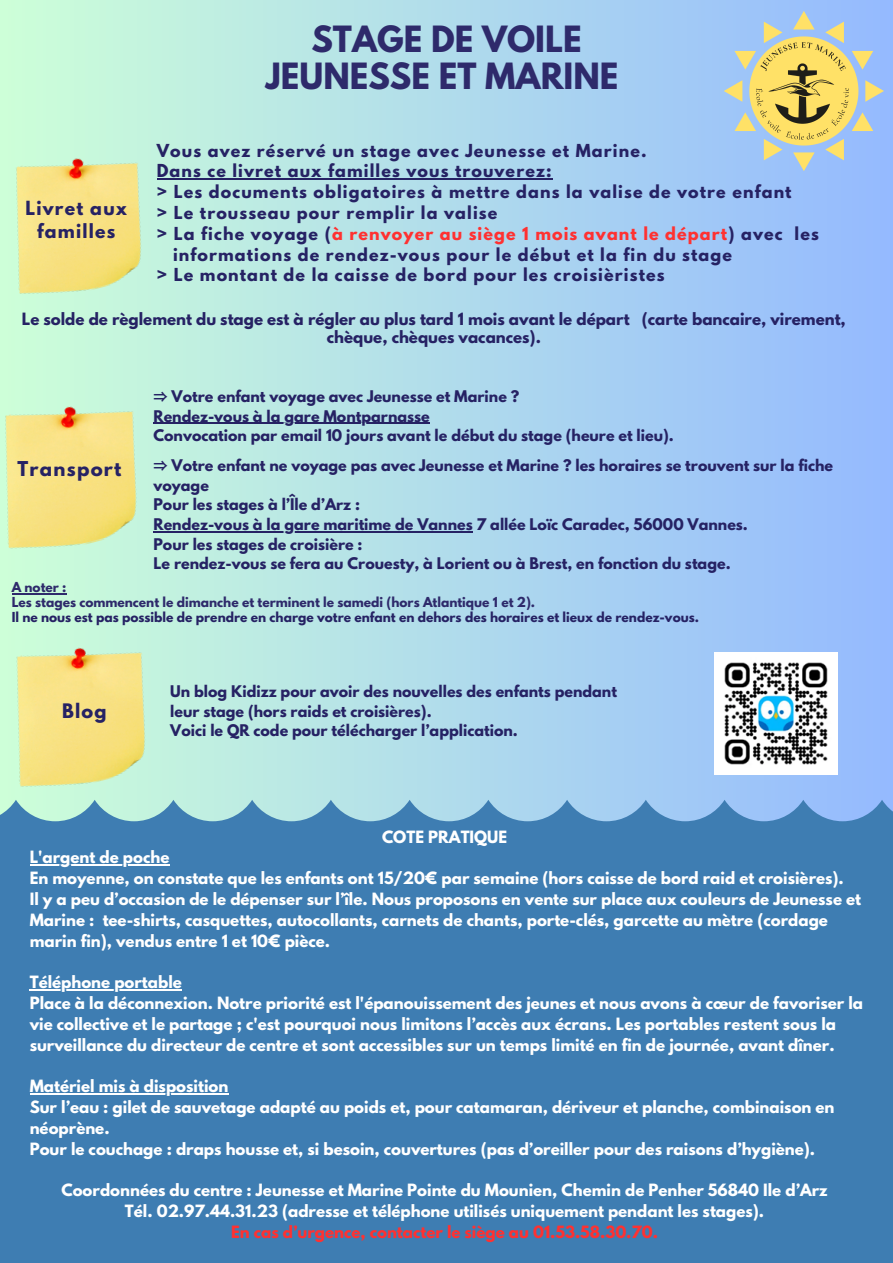
<style>
.page{position:relative;width:893px;height:1263px;background:#fff}
.page>*{position:absolute;margin:0;border:0;box-sizing:border-box;transform-origin:0 0}
.t1{font:700 32.03px/37.7px "League Spartan";color:#2e2a6b;text-align:center}
.t2{font:700 18.15px "League Spartan";letter-spacing:.07em;color:#262264}
.t3{font:700 17.7px "League Spartan";color:#262264}
.t4{font:700 17.25px/23.8px "League Spartan";letter-spacing:.07em;color:#262264;text-align:center}
.t5{font:700 15.9px "League Spartan";letter-spacing:.07em;color:#262264}
.t6{font:700 15.9px "League Spartan";letter-spacing:.07em;color:#ff3131}
.t7{font:700 15px/20.9px "League Spartan";color:#fff}
.t8{font:700 15px/18px "League Spartan";color:#262264;text-align:center}
.t9{font:700 14.25px/19.6px "League Spartan";color:#262264}
.t10{font:700 12.23px "League Spartan";color:#262264}
.t11{font:700 12.23px "League Spartan";color:#2e2a6b}
.s1{color:#262264}
.s2{font-family:"Noto Sans CJ Ksc"}
.s3{color:#ff3131}
</style>
<div class="page">
<div style="left:0;top:0;width:893px;height:1263px;background:linear-gradient(to right,#ccfed7,#95baff)"></div>
<div style="left:0;top:800px;width:893px;height:463px;background:#3e7db2"></div>
<svg style="left:724px;top:11px;width:160px;height:160px;background:#adc6de"></svg>
<img style="left:715px;top:653px;width:122px;height:121px">
<hr style="left:30px;top:864px;width:139px;height:1px;background:#fff">
<hr style="left:30px;top:989px;width:152px;height:1px;background:#fff">
<hr style="left:30px;top:1093px;width:198px;height:1px;background:#fff">
<hr style="left:157px;top:178px;width:395px;height:2px;background:#262264">
<img style="left:0;top:138px;width:166px;height:170px">
<img style="left:0;top:385px;width:162px;height:178px">
<hr style="left:153px;top:423px;width:277px;height:1px;background:#262264">
<hr style="left:153px;top:531px;width:320px;height:1px;background:#262264">
<hr style="left:12px;top:593px;width:55px;height:1px;background:#2e2a6b">
<img style="left:0;top:626px;width:170px;height:175px">
<img style="left:754px;top:41px;width:96px;height:100px">
<p class="t4" style="left:25px;top:198px;width:103px">Livret aux familles</p>
<p class="t1" style="left:266px;top:24px;width:354px">STAGE DE VOILE<br>JEUNESSE ET MARINE</p>
<h3 class="t5" style="left:157px;top:142px;width:491px">Vous avez réservé un stage avec Jeunesse et Marine.</h3>
<h3 class="t5" style="left:157px;top:163px;width:396px">Dans ce livret aux familles vous trouverez:</h3>
<h3 class="t5" style="left:157px;top:184px;width:636px">&gt; Les documents obligatoires à mettre dans la valise de votre enfant</h3>
<h3 class="t5" style="left:157px;top:205px;width:342px">&gt; Le trousseau pour remplir la valise</h3>
<h3 class="t6" style="left:157px;top:225px;width:663px"><span class="s1">&gt; La fiche voyage (</span>à renvoyer au siège 1 mois avant le départ<span class="s1">) avec les</span></h3>
<h3 class="t5" style="left:173px;top:246px;width:560px">informations de rendez-vous pour le début et la fin du stage</h3>
<h3 class="t5" style="left:157px;top:267px;width:509px">&gt; Le montant de la caisse de bord pour les croisièristes</h3>
<h2 class="t8" style="left:22px;top:311px;width:825px">Le solde de règlement du stage est à régler au plus tard 1 mois avant le départ (carte bancaire, virement, chèque, chèques vacances).</h2>
<h4 class="t2" style="left:17px;top:460px;width:105px">Transport</h4>
<p class="t9" style="left:153px;top:388px;width:367px"><span class="s2">⇒</span> Votre enfant voyage avec Jeunesse et Marine ?</p>
<p class="t9" style="left:153px;top:408px;width:522px">Rendez-vous à la gare Montparnasse<br>Convocation par email 10 jours avant le début du stage (heure et lieu).</p>
<p class="t9" style="left:153px;top:457px;width:681px"><span class="s2">⇒</span> Votre enfant ne voyage pas avec Jeunesse et Marine ? les horaires se trouvent sur la fiche</p>
<p class="t9" style="left:153px;top:477px;width:208px">voyage<br>Pour les stages à l’Île d’Arz :</p>
<p class="t9" style="left:153px;top:516px;width:596px">Rendez-vous à la gare maritime de Vannes 7 allée Loïc Caradec, 56000 Vannes.<br>Pour les stages de croisière :<br>Le rendez-vous se fera au Crouesty, à Lorient ou à Brest, en fonction du stage.</p>
<h2 class="t11" style="left:12px;top:581px;width:56px">A noter :</h2>
<p class="t11" style="left:12px;top:596px;width:525px">Les stages commencent le dimanche et terminent le samedi (hors Atlantique 1 et 2).</p>
<h4 class="t10" style="left:12px;top:611px;width:689px">Il ne nous est pas possible de prendre en charge votre enfant en dehors des horaires et lieux de rendez-vous.</h4>
<p class="t3" style="left:62px;top:702px;width:46px">Blog</p>
<h4 class="t9" style="left:170px;top:683px;width:448px">Un blog Kidizz pour avoir des nouvelles des enfants pendant leur stage (hors raids et croisières).<br>Voici le QR code pour télécharger l’application.</h4>
<p class="t7" style="left:382px;top:828px;width:127px">COTE PRATIQUE</p>
<h1 class="t7" style="left:30px;top:849px;width:833px">L'argent de poche<br>En moyenne, on constate que les enfants ont 15/20€ par semaine (hors caisse de bord raid et croisières).<br>Il y a peu d’occasion de le dépenser sur l’île. Nous proposons en vente sur place aux couleurs de Jeunesse et Marine : tee-shirts, casquettes, autocollants, carnets de chants, porte-clés, garcette au mètre (cordage marin fin), vendus entre 1 et 10€ pièce.</h1>
<p class="t7" style="left:30px;top:974px;width:835px">Téléphone portable<br>Place à la déconnexion. Notre priorité est l'épanouissement des jeunes et nous avons à cœur de favoriser la vie collective et le partage ; c'est pourquoi nous limitons l’accès aux écrans. Les portables restent sous la surveillance du directeur de centre et sont accessibles sur un temps limité en fin de journée, avant dîner.</p>
<h2 class="t7" style="left:30px;top:1078px;width:806px">Matériel mis à disposition<br>Sur l’eau : gilet de sauvetage adapté au poids et, pour catamaran, dériveur et planche, combinaison en néoprène.<br>Pour le couchage : draps housse et, si besoin, couvertures (pas d’oreiller pour des raisons d’hygiène).</h2>
<h3 class="t7" style="left:61px;top:1182px;width:767px;text-align:center">Coordonnées du centre : Jeunesse et Marine Pointe du Mounien, Chemin de Penher 56840 Ile d’Arz<br>Tél. 02.97.44.31.23 (adresse et téléphone utilisés uniquement pendant les stages).<br><span class="s3">En cas d’urgence, contacter le siège au 01.53.58.30.70.</span></h3>
</div>
